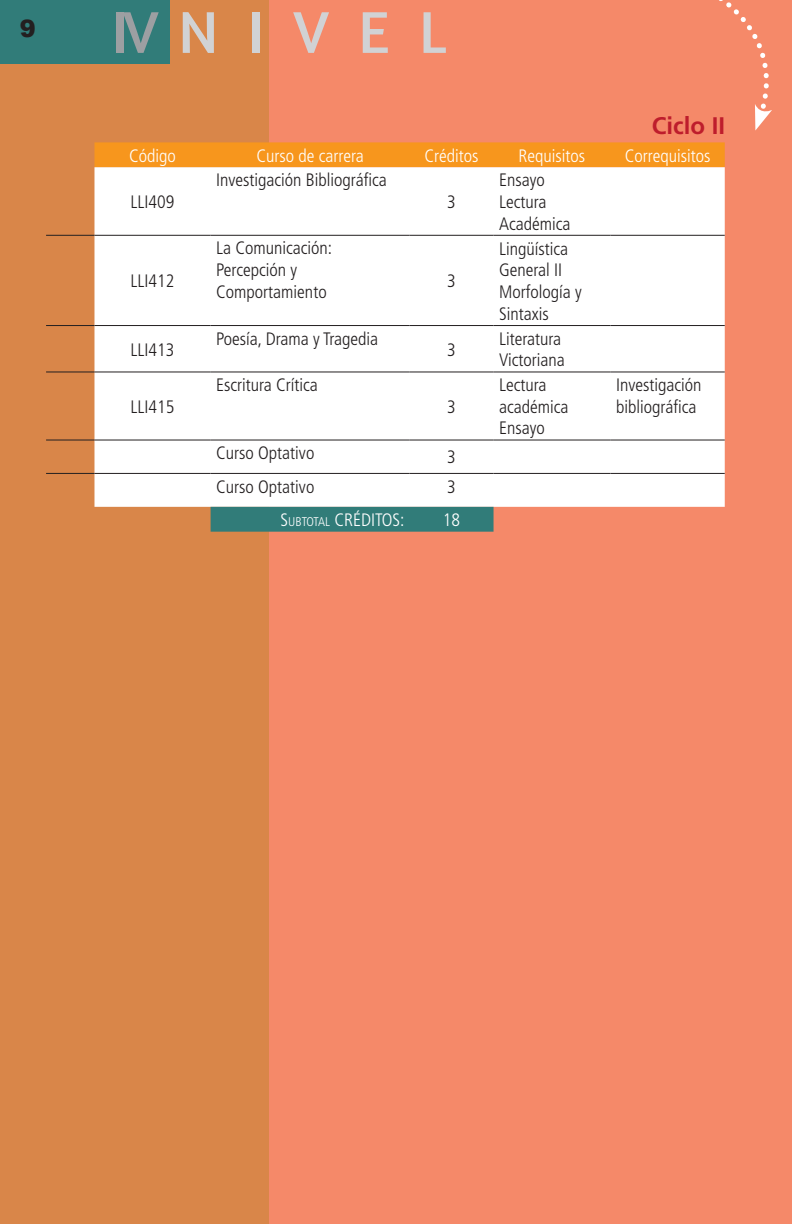
<style>
.page{position:relative;width:792px;height:1224px;background:#fff}
.page>*{position:absolute;margin:0;border:0;box-sizing:border-box;transform-origin:0 0}
.t1{font:60px "Amaranth";letter-spacing:.5em;color:#d1d2d4}
.t2{font:700 24px "Frutiger";color:#be1d2c}
.t3{font:900 24px "Arial";color:#231f20}
.t4{font:300 condensed 18px/21.6px "Frutiger";color:#231f20}
.t5{font:300 condensed 18px "Frutiger";color:#fff}
.t6{font:300 condensed 18px "Frutiger";color:#fff}
.s1{color:#9d9fa2}
.s2{font-size:12.6px}
</style>
<div class="page">
<div style="left:211px;top:0;width:581px;height:1224px;background:#f58969"></div>
<div style="left:0;top:0;width:269px;height:1224px;background:#d98649"></div>
<svg style="left:719px;top:0;width:53px;height:131px"></svg>
<div style="left:94px;top:142px;width:631px;height:25px;background:#f7961d"></div>
<div style="left:94px;top:167px;width:631px;height:340px;background:#fff"></div>
<div style="left:211px;top:507px;width:283px;height:25px;background:#317c79"></div>
<hr style="left:46px;top:235px;width:48px;height:1px;background:#231f20">
<hr style="left:94px;top:235px;width:117px;height:1px;background:#231f20">
<hr style="left:211px;top:235px;width:199px;height:1px;background:#231f20">
<hr style="left:410px;top:235px;width:84px;height:1px;background:#231f20">
<hr style="left:494px;top:235px;width:116px;height:1px;background:#231f20">
<hr style="left:610px;top:235px;width:115px;height:1px;background:#231f20">
<hr style="left:46px;top:325px;width:48px;height:1px;background:#231f20">
<hr style="left:94px;top:325px;width:117px;height:1px;background:#231f20">
<hr style="left:211px;top:325px;width:199px;height:1px;background:#231f20">
<hr style="left:410px;top:325px;width:84px;height:1px;background:#231f20">
<hr style="left:494px;top:325px;width:116px;height:1px;background:#231f20">
<hr style="left:610px;top:325px;width:115px;height:1px;background:#231f20">
<hr style="left:46px;top:372px;width:48px;height:1px;background:#231f20">
<hr style="left:94px;top:372px;width:117px;height:1px;background:#231f20">
<hr style="left:211px;top:372px;width:199px;height:1px;background:#231f20">
<hr style="left:410px;top:372px;width:84px;height:1px;background:#231f20">
<hr style="left:494px;top:372px;width:116px;height:1px;background:#231f20">
<hr style="left:610px;top:372px;width:115px;height:1px;background:#231f20">
<hr style="left:46px;top:440px;width:48px;height:1px;background:#231f20">
<hr style="left:94px;top:440px;width:117px;height:1px;background:#231f20">
<hr style="left:211px;top:440px;width:199px;height:1px;background:#231f20">
<hr style="left:410px;top:440px;width:84px;height:1px;background:#231f20">
<hr style="left:494px;top:440px;width:116px;height:1px;background:#231f20">
<hr style="left:610px;top:440px;width:115px;height:1px;background:#231f20">
<hr style="left:46px;top:473px;width:48px;height:1px;background:#231f20">
<hr style="left:94px;top:473px;width:117px;height:1px;background:#231f20">
<hr style="left:211px;top:473px;width:199px;height:1px;background:#231f20">
<hr style="left:410px;top:473px;width:84px;height:1px;background:#231f20">
<hr style="left:494px;top:473px;width:116px;height:1px;background:#231f20">
<hr style="left:610px;top:473px;width:115px;height:1px;background:#231f20">
<div style="left:0;top:0;width:170px;height:64px;background:#317c79"></div>
<h2 class="t3" style="left:20px;top:11px;width:18px">9</h2>
<h1 class="t1" style="left:112px;top:-3px;width:335px"><span class="s1">IV</span>NIVEL</h1>
<h2 class="t2" style="left:652px;top:112px;width:75px">Ciclo II</h2>
<p class="t5" style="left:129px;top:145px;width:48px">Código</p>
<p class="t5" style="left:256px;top:145px;width:109px">Curso de carrera</p>
<p class="t5" style="left:425px;top:145px;width:56px">Créditos</p>
<p class="t5" style="left:519px;top:145px;width:68px">Requisitos</p>
<p class="t5" style="left:625px;top:145px;width:87px">Correquisitos</p>
<p class="t4" style="left:131px;top:191px;width:45px">LLI409</p>
<p class="t4" style="left:216px;top:170px;width:172px">Investigación Bibliográfica</p>
<p class="t4" style="left:499px;top:170px;width:73px">Ensayo<br>Lectura<br>Académica</p>
<p class="t4" style="left:447px;top:191px;width:10px">3</p>
<p class="t4" style="left:131px;top:270px;width:45px">LLI412</p>
<p class="t4" style="left:131px;top:339px;width:45px">LLI413</p>
<p class="t4" style="left:131px;top:396px;width:45px">LLI415</p>
<p class="t4" style="left:216px;top:238px;width:118px">La Comunicación:<br>Percepción y<br>Comportamiento</p>
<p class="t4" style="left:447px;top:270px;width:10px">3</p>
<p class="t4" style="left:499px;top:238px;width:84px">Lingüística<br>General II<br>Morfología y<br>Sintaxis</p>
<p class="t4" style="left:216px;top:328px;width:163px">Poesía, Drama y Tragedia</p>
<p class="t4" style="left:447px;top:339px;width:10px">3</p>
<p class="t4" style="left:499px;top:328px;width:67px">Literatura<br>Victoriana</p>
<p class="t4" style="left:216px;top:374px;width:103px">Escritura Crítica</p>
<p class="t4" style="left:447px;top:396px;width:10px">3</p>
<p class="t4" style="left:499px;top:374px;width:71px">Lectura académica<br>Ensayo</p>
<p class="t4" style="left:616px;top:374px;width:87px">Investigación bibliográfica</p>
<p class="t4" style="left:216px;top:442px;width:100px">Curso Optativo</p>
<p class="t4" style="left:447px;top:447px;width:10px">3</p>
<p class="t4" style="left:216px;top:476px;width:100px">Curso Optativo</p>
<p class="t4" style="left:447px;top:476px;width:10px">3</p>
<p class="t6" style="left:280px;top:510px;width:126px">S<span class="s2">UBTOTAL</span> CRÉDITOS:</p>
<p class="t6" style="left:443px;top:510px;width:19px">18</p>
</div>
